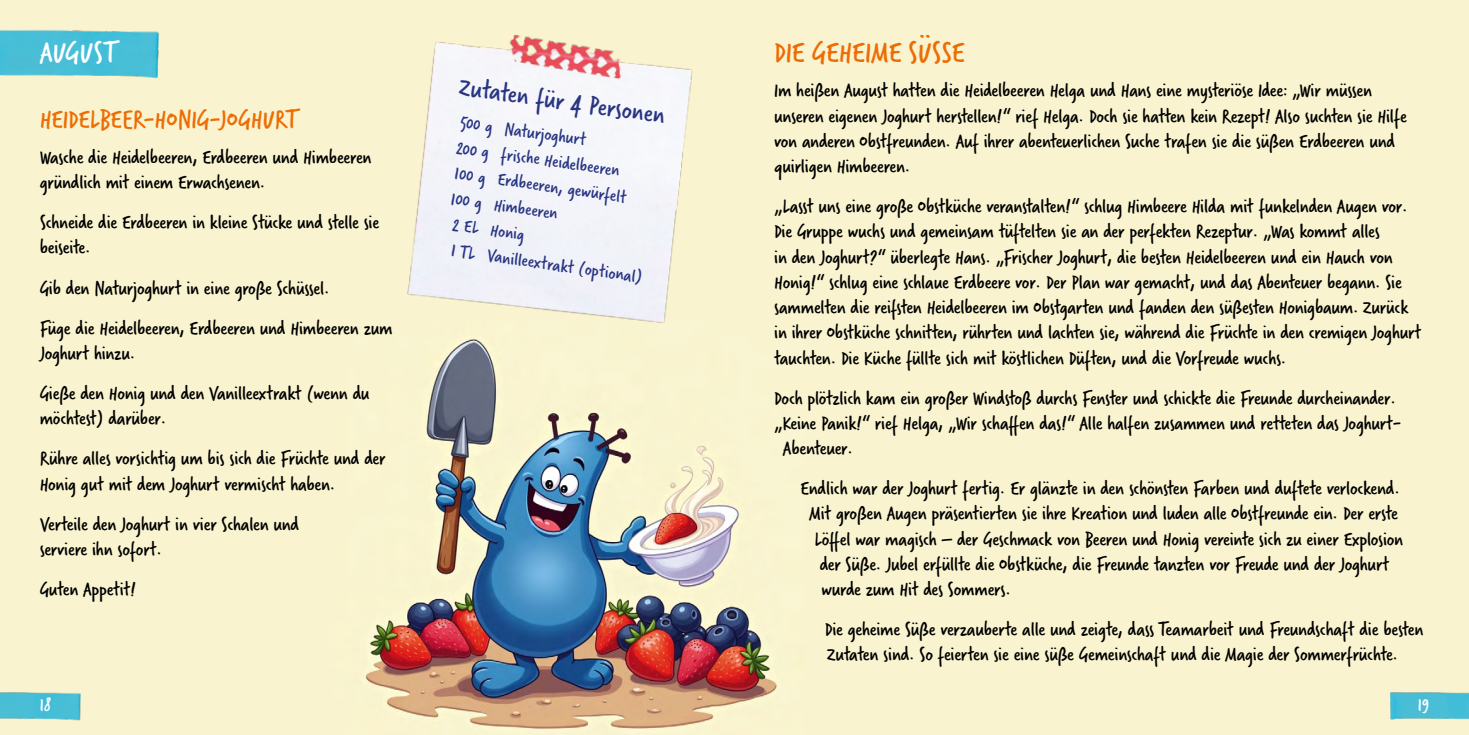
<style>
.page{position:relative;width:1469px;height:735px;background:#fff}
.page>*{position:absolute;margin:0;border:0;box-sizing:border-box;transform-origin:0 0}
.Titel_18pt_orange{font:31.5px "Verveine";color:#ed6d05}
.Fließtext_11pt{font:31.5px "Verveine";color:#fff}
.Fließtext_11pt-2{font:28px "Verveine";color:#ed6d05}
.Fließtext_11pt-3{font:28px "Verveine";color:#283583}
.Fließtext_11pt-4{font:21px/25.2px "Verveine";letter-spacing:-.01em;color:#000}
.Fließtext_11pt-5{font:19.25px "Verveine";color:#283583}
.Fließtext_11pt-6{font:19.25px "Verveine";color:#fff}
</style>
<div class="page">
<img style="left:0;top:0;width:1468px;height:734px">
<img style="left:1385px;top:691px;width:83px;height:30px">
<img style="left:0;top:28px;width:167px;height:53px">
<img style="left:0;top:691px;width:85px;height:30px">
<img style="left:384px;top:25px;width:323px;height:392px">
<p class="Fließtext_11pt" style="left:40px;top:30px;width:82px">AUGUST</p>
<p class="Fließtext_11pt-2" style="left:40px;top:99px;width:262px">HEIDELBEER-HONIG-JOGHURT</p>
<p class="Fließtext_11pt-4" style="left:40px;top:144px;width:333px">Wasche die Heidelbeeren, Erdbeeren und Himbeeren gründlich mit einem Erwachsenen.</p>
<p class="Fließtext_11pt-4" style="left:40px;top:210px;width:341px">Schneide die Erdbeeren in kleine Stücke und stelle sie beiseite.</p>
<p class="Fließtext_11pt-4" style="left:40px;top:275px;width:291px">Gib den Naturjoghurt in eine große Schüssel.</p>
<p class="Fließtext_11pt-4" style="left:40px;top:315px;width:354px">Füge die Heidelbeeren, Erdbeeren und Himbeeren zum<br>Joghurt hinzu.</p>
<p class="Fließtext_11pt-4" style="left:40px;top:380px;width:331px">Gieße den Honig und den Vanilleextrakt (wenn du möchtest) darüber.</p>
<p class="Fließtext_11pt-4" style="left:40px;top:445px;width:347px">Rühre alles vorsichtig um bis sich die Früchte und der<br>Honig gut mit dem Joghurt vermischt haben.</p>
<p class="Fließtext_11pt-4" style="left:40px;top:511px;width:261px">Verteile den Joghurt in vier Schalen und serviere ihn sofort.</p>
<p class="Fließtext_11pt-4" style="left:40px;top:576px;width:98px">Guten Appetit!</p>
<p class="Fließtext_11pt-6" style="left:40px;top:690px;width:13px">18</p>
<p class="Fließtext_11pt-3" style="left:462px;top:67px;width:209px;rotate:8deg">Zutaten für 4 Personen</p>
<p class="Fließtext_11pt-5" style="left:462px;top:109px;width:128px;rotate:8deg">500 g Naturjoghurt</p>
<p class="Fließtext_11pt-5" style="left:459px;top:134px;width:166px;rotate:8deg">200 g frische Heidelbeeren</p>
<p class="Fließtext_11pt-5" style="left:457px;top:160px;width:175px;rotate:8deg">100 g Erdbeeren, gewürfelt</p>
<p class="Fließtext_11pt-5" style="left:453px;top:185px;width:109px;rotate:8deg">100 g Himbeeren</p>
<p class="Fließtext_11pt-5" style="left:455px;top:211px;width:74px;rotate:8deg">2 EL Honig</p>
<p class="Fließtext_11pt-5" style="left:453px;top:237px;width:194px;rotate:8deg">1 TL Vanilleextrakt (optional)</p>
<p class="Titel_18pt_orange" style="left:774px;top:30px;width:192px">DIE GEHEIME SÜSSE</p>
<p class="Fließtext_11pt-4" style="left:774px;top:78px;width:634px">Im heißen August hatten die Heidelbeeren Helga und Hans eine mysteriöse Idee: „Wir müssen unseren eigenen Joghurt herstellen!“ rief Helga. Doch sie hatten kein Rezept! Also suchten sie Hilfe von anderen Obstfreunden. Auf ihrer abenteuerlichen Suche trafen sie die süßen Erdbeeren und quirligen Himbeeren.</p>
<p class="Fließtext_11pt-4" style="left:774px;top:194px;width:648px">„Lasst uns eine große Obstküche veranstalten!“ schlug Himbeere Hilda mit funkelnden Augen vor.<br>Die Gruppe wuchs und gemeinsam tüftelten sie an der perfekten Rezeptur. „Was kommt alles<br>in den Joghurt?“ überlegte Hans. „Frischer Joghurt, die besten Heidelbeeren und ein Hauch von Honig!“ schlug eine schlaue Erdbeere vor. Der Plan war gemacht, und das Abenteuer begann. Sie sammelten die reifsten Heidelbeeren im Obstgarten und fanden den süßesten Honigbaum. Zurück in ihrer Obstküche schnitten, rührten und lachten sie, während die Früchte in den cremigen Joghurt tauchten. Die Küche füllte sich mit köstlichen Düften, und die Vorfreude wuchs.</p>
<p class="Fließtext_11pt-4" style="left:774px;top:385px;width:623px">Doch plötzlich kam ein großer Windstoß durchs Fenster und schickte die Freunde durcheinander.</p>
<p class="Fließtext_11pt-4" style="left:774px;top:410px;width:628px">„Keine Panik!“ rief Helga, „Wir schaffen das!“ Alle halfen zusammen und retteten das Joghurt-</p>
<p class="Fließtext_11pt-4" style="left:783px;top:435px;width:72px">Abenteuer.</p>
<p class="Fließtext_11pt-4" style="left:800px;top:475px;width:601px">Endlich war der Joghurt fertig. Er glänzte in den schönsten Farben und duftete verlockend.</p>
<p class="Fließtext_11pt-4" style="left:809px;top:501px;width:590px">Mit großen Augen präsentierten sie ihre Kreation und luden alle Obstfreunde ein. Der erste</p>
<p class="Fließtext_11pt-4" style="left:814px;top:526px;width:590px">Löffel war magisch – der Geschmack von Beeren und Honig vereinte sich zu einer Explosion</p>
<p class="Fließtext_11pt-4" style="left:819px;top:551px;width:571px">der Süße. Jubel erfüllte die Obstküche, die Freunde tanzten vor Freude und der Joghurt</p>
<p class="Fließtext_11pt-4" style="left:821px;top:576px;width:191px">wurde zum Hit des Sommers.</p>
<p class="Fließtext_11pt-4" style="left:825px;top:616px;width:600px">Die geheime Süße verzauberte alle und zeigte, dass Teamarbeit und Freundschaft die besten<br>Zutaten sind. So feierten sie eine süße Gemeinschaft und die Magie der Sommerfrüchte.</p>
<p class="Fließtext_11pt-6" style="left:1417px;top:690px;width:13px">19</p>
</div>
